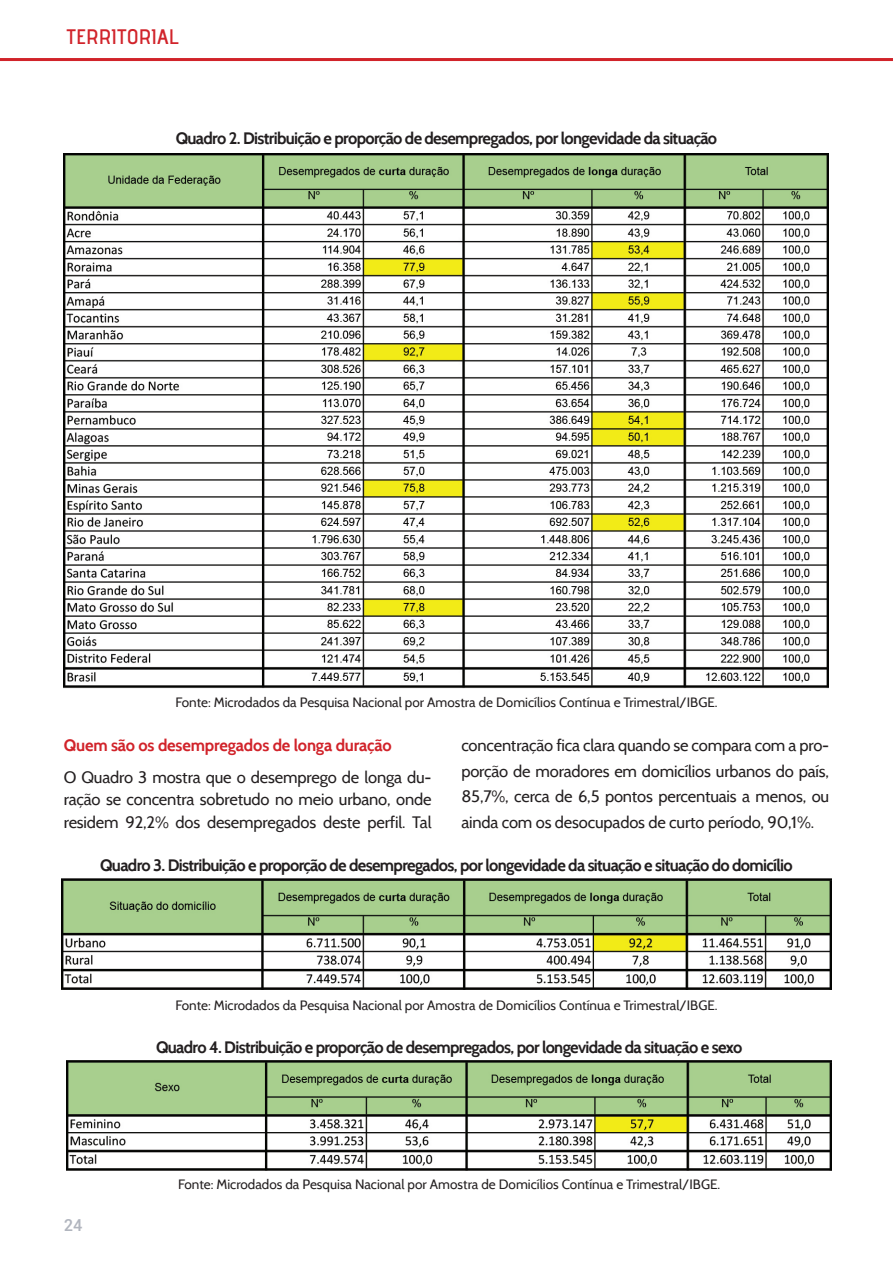
<style>
.page{position:relative;width:893px;height:1263px;background:#fff}
.page>*{position:absolute;margin:0;border:0;box-sizing:border-box;transform-origin:0 0}
.Paragraph_Style_blac{font:21px "advent Bd 2";color:#d1232a;scale:1.05 1}
.t1{font:16.5px/25.5px "Cabin";letter-spacing:-.01em;color:#231f20;text-align:justify}
.t2{font:700 16.5px "Cabin";letter-spacing:-.04em;color:#231f20}
.t3{font:700 16.5px "Cabin";letter-spacing:-.01em;color:#d1232a}
.t4{font:500 16.5px "Roboto";color:#b1b5be}
.t5{font:13.5px "Cabin";color:#231f20}
</style>
<div class="page">
<hr style="left:0;top:58px;width:893px;height:3px;background:#d1232a">
<img style="left:64px;top:153px;width:765px;height:536px">
<img style="left:62px;top:879px;width:769px;height:110px">
<img style="left:67px;top:1061px;width:764px;height:109px">
<p class="Paragraph_Style_blac" style="left:66px;top:24px;width:108px">TERRITORIAL</p>
<p class="t2" style="left:176px;top:128px;width:543px">Quadro 2. Distribuição e proporção de desempregados, por longevidade da situação</p>
<p class="t5" style="left:175px;top:694px;width:544px">Fonte: Microdados da Pesquisa Nacional por Amostra de Domicílios Contínua e Trimestral/IBGE.</p>
<p class="t3" style="left:64px;top:736px;width:330px">Quem são os desempregados de longa duração</p>
<p class="t1" style="left:64px;top:765px;width:369px;line-height:22.6px">O Quadro 3 mostra que o desemprego de longa du&shy;ração se concentra sobretudo no meio urbano, onde residem 92,2% dos desempregados deste perfil. Tal</p>
<p class="t1" style="left:461px;top:733px;width:369px">concentração fica clara quando se compara com a pro&shy;porção de moradores em domicílios urbanos do país, 85,7%, cerca de 6,5 pontos percentuais a menos, ou ainda com os desocupados de curto período, 90,1%.</p>
<p class="t2" style="left:100px;top:855px;width:694px">Quadro 3. Distribuição e proporção de desempregados, por longevidade da situação e situação do domicílio</p>
<p class="t5" style="left:175px;top:997px;width:544px">Fonte: Microdados da Pesquisa Nacional por Amostra de Domicílios Contínua e Trimestral/IBGE.</p>
<p class="t2" style="left:156px;top:1037px;width:588px">Quadro 4. Distribuição e proporção de desempregados, por longevidade da situação e sexo</p>
<p class="t4" style="left:64px;top:1214px;width:20px">24</p>
<p class="t5" style="left:178px;top:1176px;width:544px">Fonte: Microdados da Pesquisa Nacional por Amostra de Domicílios Contínua e Trimestral/IBGE.</p>
</div>
